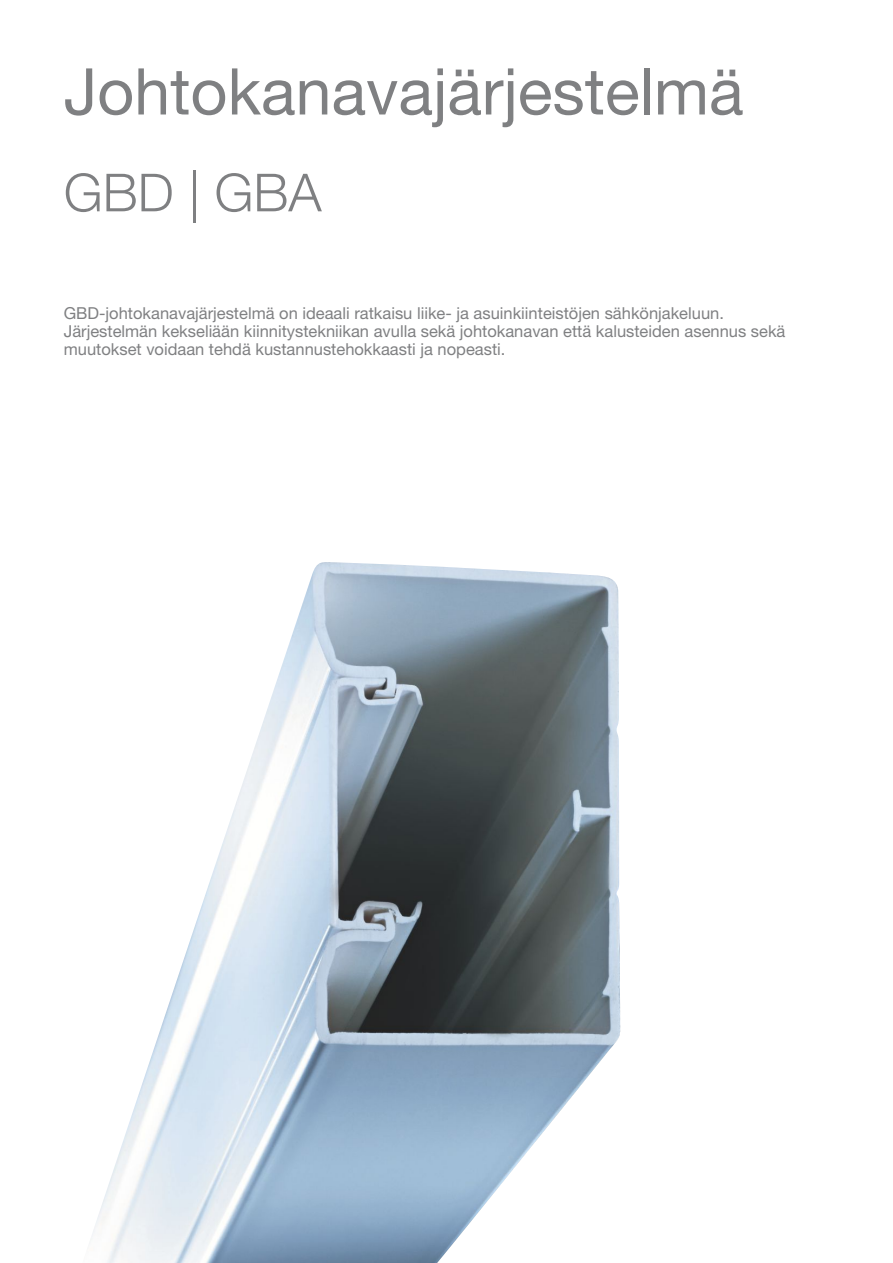
<style>
.page{position:relative;width:893px;height:1263px;background:#fff}
.page>*{position:absolute;margin:0;border:0;box-sizing:border-box;transform-origin:0 0}
.t1{font:64.5px "Helvetica Neue LT";color:#7f8082}
.t2{font:300 52.5px "Helvetica Neue LT";color:#7f8082}
.t3{font:16.5px/18px "Helvetica Neue LT";color:#7f8082}
</style>
<div class="page">
<img style="left:92px;top:562px;width:528px;height:701px">
<h1 class="t1" style="left:64px;top:68px;width:681px">Johtokanavajärjestelmä</h1>
<h2 class="t2" style="left:64px;top:174px;width:259px">GBD | GBA</h2>
<p class="t3" style="left:64px;top:306px;width:723px">GBD-johtokanavajärjestelmä on ideaali ratkaisu liike- ja asuinkiinteistöjen sähkönjakeluun.<br>Järjestelmän kekseliään kiinnitystekniikan avulla sekä johtokanavan että kalusteiden asennus sekä muutokset voidaan tehdä kustannustehokkaasti ja nopeasti.</p>
</div>
